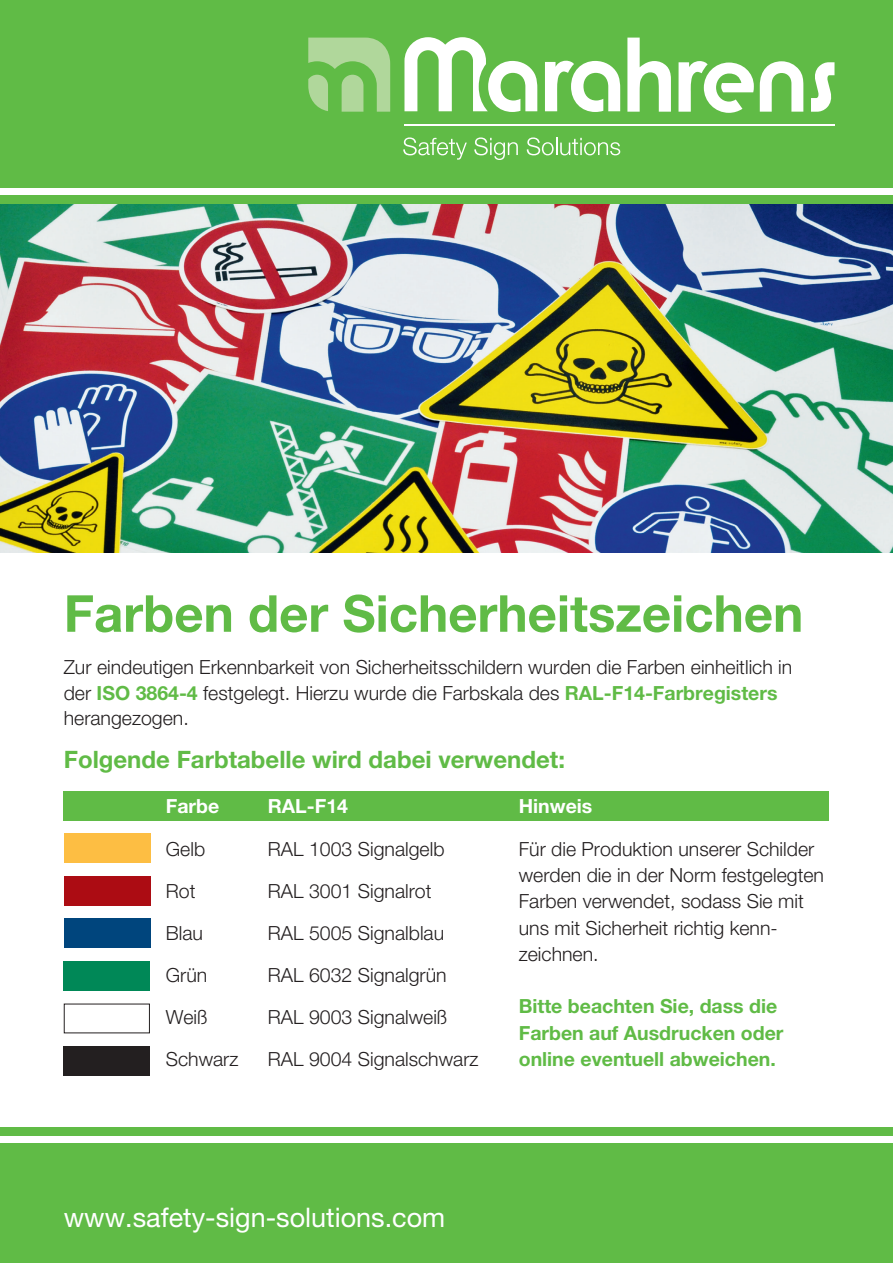
<style>
.page{position:relative;width:893px;height:1263px;background:#fff}
.page>*{position:absolute;margin:0;border:0;box-sizing:border-box;transform-origin:0 0}
.t1{font:700 51px "Helvetica Neue LT Std";color:#60bb46}
.t2{font:27px "Helvetica Neue";color:#fff}
.t3{font:700 24px "Helvetica Neue LT Std";color:#60bb46}
.t4{font:300 19.5px/26.2px "Helvetica Neue LT Std";color:#231f20}
.t5{font:700 19.5px/26.2px "Helvetica Neue LT Std";color:#60bb46}
.t6{font:700 19.5px "Helvetica Neue LT Std";color:#fff}
.s1{font-weight:700;color:#60bb46}
</style>
<div class="page">
<img style="left:0;top:204px;width:893px;height:349px">
<div style="left:0;top:0;width:893px;height:187px;background:#60bb46"></div>
<div style="left:0;top:196px;width:893px;height:8px;background:#60bb46"></div>
<div style="left:0;top:1144px;width:893px;height:119px;background:#60bb46"></div>
<div style="left:0;top:1127px;width:893px;height:8px;background:#60bb46"></div>
<svg style="left:308px;top:38px;width:82px;height:74px"></svg>
<svg style="left:760px;top:61px;width:43px;height:51px"></svg>
<svg style="left:627px;top:38px;width:44px;height:74px"></svg>
<svg style="left:811px;top:62px;width:23px;height:50px"></svg>
<svg style="left:404px;top:37px;width:133px;height:75px"></svg>
<svg style="left:545px;top:61px;width:75px;height:51px"></svg>
<svg style="left:678px;top:61px;width:76px;height:52px"></svg>
<hr style="left:404px;top:124px;width:430px;height:1px;background:#fff">
<svg style="left:403px;top:137px;width:64px;height:23px"></svg>
<svg style="left:474px;top:137px;width:44px;height:23px"></svg>
<svg style="left:527px;top:137px;width:93px;height:18px"></svg>
<div style="left:64px;top:791px;width:765px;height:30px;background:#60bb46"></div>
<div style="left:65px;top:833px;width:86px;height:30px;background:#fdbe43"></div>
<div style="left:65px;top:876px;width:86px;height:30px;background:#ac0c13"></div>
<div style="left:65px;top:918px;width:86px;height:30px;background:#00457d"></div>
<div style="left:64px;top:961px;width:86px;height:30px;background:#008857"></div>
<div style="left:64px;top:1046px;width:86px;height:30px;background:#231f20"></div>
<h1 class="t1" style="left:64px;top:582px;width:741px">Farben der Sicherheitszeichen</h1>
<p class="t4" style="left:64px;top:654px;width:730px;line-height:25.5px">Zur eindeutigen Erkennbarkeit von Sicherheitsschildern wurden die Farben einheitlich in der <span class="s1">ISO 3864-4</span> festgelegt. Hierzu wurde die Farbskala des <span class="s1">RAL-F14-Farbregisters </span>herangezogen.</p>
<p class="t3" style="left:64px;top:744px;width:503px">Folgende Farbtabelle wird dabei verwendet:</p>
<p class="t6" style="left:166px;top:793px;width:55px">Farbe</p>
<p class="t6" style="left:268px;top:793px;width:82px">RAL-F14</p>
<p class="t6" style="left:519px;top:793px;width:75px">Hinweis</p>
<p class="t4" style="left:166px;top:835px;width:41px">Gelb</p>
<p class="t4" style="left:268px;top:835px;width:178px">RAL 1003 Signalgelb</p>
<p class="t4" style="left:166px;top:877px;width:31px">Rot</p>
<p class="t4" style="left:268px;top:877px;width:165px">RAL 3001 Signalrot</p>
<p class="t4" style="left:166px;top:919px;width:39px">Blau</p>
<p class="t4" style="left:268px;top:919px;width:178px">RAL 5005 Signalblau</p>
<p class="t4" style="left:166px;top:961px;width:43px">Grün</p>
<p class="t4" style="left:268px;top:961px;width:180px">RAL 6032 Signalgrün</p>
<p class="t4" style="left:166px;top:1003px;width:43px">Weiß</p>
<p class="t4" style="left:268px;top:1003px;width:181px">RAL 9003 Signalweiß</p>
<p class="t4" style="left:166px;top:1045px;width:74px">Schwarz</p>
<p class="t4" style="left:268px;top:1045px;width:212px">RAL 9004 Signalschwarz</p>
<p class="t4" style="left:519px;top:835px;width:307px">Für die Produktion unserer Schilder werden die in der Norm festgelegten<br>Farben verwendet, sodass Sie mit uns mit Sicherheit richtig kenn&shy;zeichnen.</p>
<p class="t5" style="left:519px;top:993px;width:266px">Bitte beachten Sie, dass die<br>Farben auf Ausdrucken oder online eventuell abweichen.</p>
<h2 class="t2" style="left:64px;top:1201px;width:383px">www.safety-sign-solutions.com</h2>
</div>
